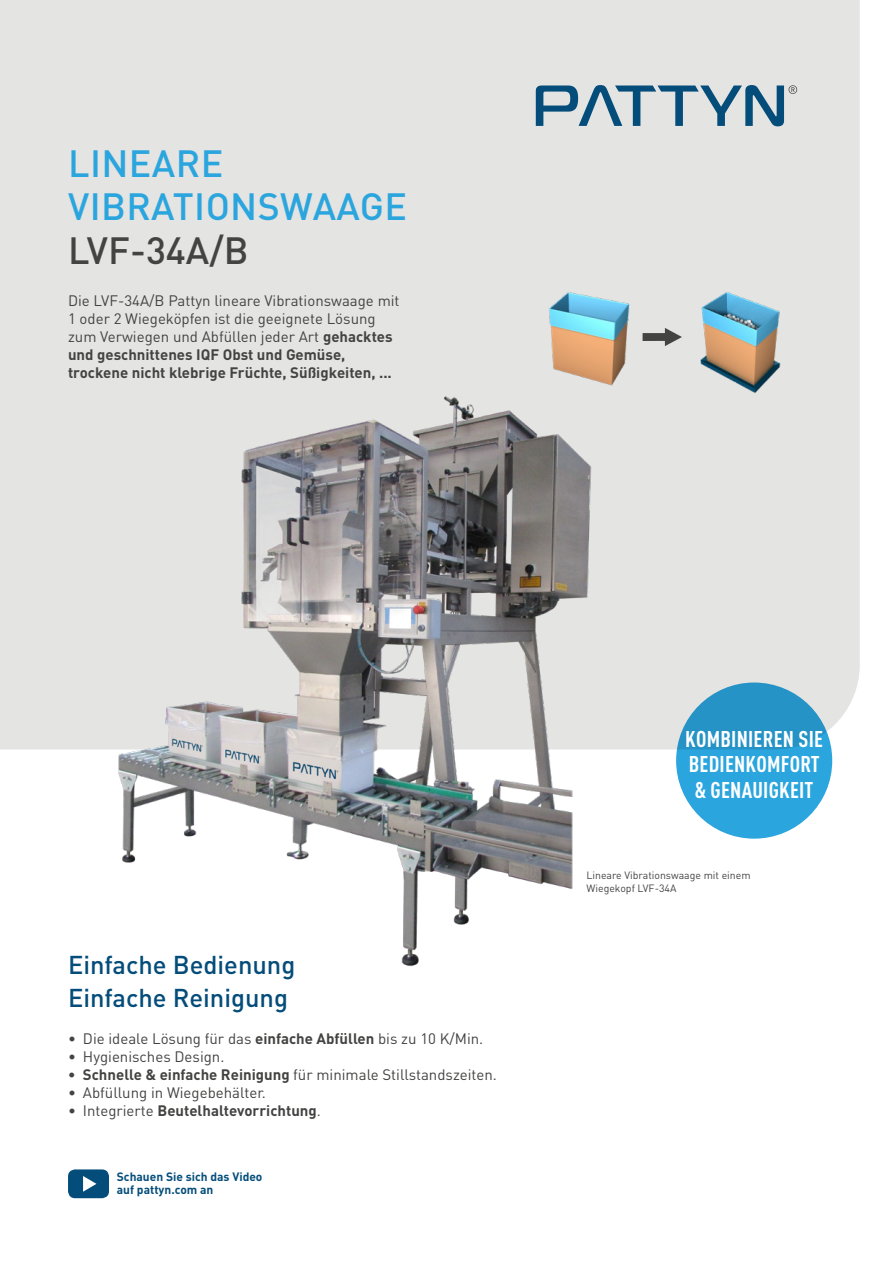
<style>
.page{position:relative;width:893px;height:1263px;background:#fff}
.page>*{position:absolute;margin:0;border:0;box-sizing:border-box;transform-origin:0 0}
.t1{font:500 37.5px/43.5px "DIN Pro";letter-spacing:.01em;color:#2ba5de}
.t2{font:500 37.5px "DIN Pro";color:#434342}
.t3{font:500 25.5px "DIN Pro";color:#044d7a}
.t4{font:700 22.5px "DIN Cond";letter-spacing:.01em;color:#fff}
.Machine_description{font:15px/18px "DIN Pro";color:#434342}
.t5{font:700 15px "DIN Pro";color:#434342}
.t6{font:700 12px/13.5px "DIN Pro";color:#044d7a}
.Fotobeschrijving{font:10.5px/13.5px "DIN Pro";color:#434342}
.s1{font-weight:700}
.s2{font-weight:400}
</style>
<div class="page">
<div style="left:0;top:0;width:860px;height:749px;background:#e4e4e3"></div>
<svg style="left:536px;top:85px;width:261px;height:41px;background:#94aebd"></svg>
<svg style="left:68px;top:1169px;width:41px;height:29px"></svg>
<svg style="left:643px;top:328px;width:39px;height:18px"></svg>
<img style="left:548px;top:291px;width:82px;height:96px">
<img style="left:694px;top:291px;width:101px;height:109px">
<div style="left:676px;top:682px;width:156px;height:157px;background:linear-gradient(to bottom,#2791c3,#2eabe6);border-radius:50%"></div>
<img style="left:106px;top:372px;width:514px;height:595px">
<h1 class="t1" style="left:68px;top:140px;width:341px">LINEARE<br>VIBRATIONSWAAGE</h1>
<h1 class="t2" style="left:68px;top:225px;width:182px">LVF-34A/B</h1>
<p class="Machine_description" style="left:68px;top:291px;width:333px">Die LVF-34A/B Pattyn lineare Vibrationswaage mit 1 oder 2 Wiegeköpfen ist die geeignete Lösung zum Verwiegen und Abfüllen jeder Art <span class="s1">gehacktes und geschnittenes IQF Obst und Gemüse, trockene nicht klebrige Früchte, Süßigkeiten, ...</span></p>
<p class="t3" style="left:68px;top:947px;width:229px">Einfache Bedienung</p>
<p class="t3" style="left:68px;top:980px;width:222px">Einfache Reinigung</p>
<p class="Machine_description" style="left:68px;top:1029px;width:417px">• Die ideale Lösung für das <span class="s1">einfache Abfüllen</span> bis zu 10 K/Min.</p>
<p class="Machine_description" style="left:68px;top:1047px;width:158px">• Hygienisches Design.</p>
<p class="Machine_description" style="left:68px;top:1065px;width:430px"><span class="s1">• Schnelle &amp; einfache Reinigung</span> für minimale Stillstandszeiten.</p>
<p class="Machine_description" style="left:68px;top:1083px;width:199px">• Abfüllung in Wiegebehälter.</p>
<p class="t5" style="left:68px;top:1100px;width:254px"><span class="s2">• Integrierte</span> Beutelhaltevorrichtung<span class="s2">.</span></p>
<p class="t6" style="left:117px;top:1169px;width:147px">Schauen Sie sich das Video auf pattyn.com an</p>
<p class="t4" style="left:685px;top:725px;width:139px">KOMBINIEREN SIE</p>
<p class="t4" style="left:689px;top:750px;width:132px">BEDIENKOMFORT</p>
<p class="t4" style="left:695px;top:776px;width:120px">&amp; GENAUIGKEIT</p>
<p class="Fotobeschrijving" style="left:586px;top:868px;width:166px">Lineare Vibrationswaage mit einem<br>Wiegekopf LVF-34A</p>
</div>
